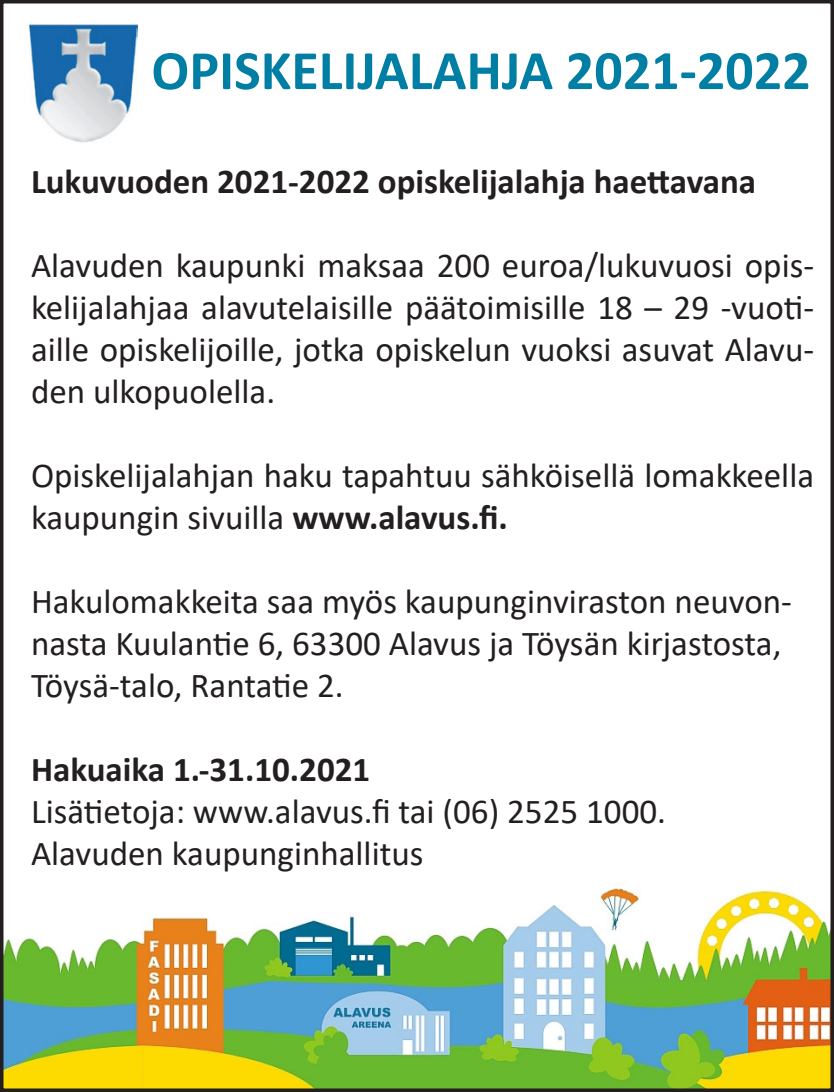
<style>
.page{position:relative;width:834px;height:1092px;background:#fff}
.page>*{position:absolute;margin:0;border:0;box-sizing:border-box;transform-origin:0 0}
.t1{font:700 56px "Calibri";color:#007ea3}
.t2{font:35px/42px "Calibri";color:#231f20}
.t3{font:700 35px "Calibri";color:#231f20}
.s1{font-weight:700}
</style>
<div class="page">
<img style="left:5px;top:888px;width:823px;height:198px">
<img style="left:30px;top:24px;width:107px;height:119px">
<div style="left:0;top:0;width:833px;height:1091px;border:4px solid #231f20"></div>
<h1 class="t1" style="left:151px;top:31px;width:660px">OPISKELIJALAHJA 2021-2022</h1>
<p class="t3" style="left:31px;top:156px;width:726px">Lukuvuoden 2021-2022 opiskelijalahja haettavana</p>
<p class="t2" style="left:31px;top:243px;width:784px;text-align:justify">Alavuden kaupunki maksaa 200 euroa/lukuvuosi opis&shy;kelijalahjaa alavutelaisille päätoimisille 18 – 29 -vuoti&shy;aille opiskelijoille, jotka opiskelun vuoksi asuvat Alavu&shy;den ulkopuolella.</p>
<p class="t2" style="left:31px;top:453px;width:784px">Opiskelijalahjan haku tapahtuu sähköisellä lomakkeella kaupungin sivuilla <span class="s1">www.alavus.fi.</span></p>
<p class="t2" style="left:31px;top:579px;width:762px">Hakulomakkeita saa myös kaupunginviraston neuvon&shy;nasta Kuulantie 6, 63300 Alavus ja Töysän kirjastosta,<br>Töysä-talo, Rantatie 2.</p>
<p class="t3" style="left:31px;top:744px;width:341px">Hakuaika 1.-31.10.2021</p>
<p class="t2" style="left:31px;top:789px;width:636px">Lisätietoja: www.alavus.fi tai (06) 2525 1000.<br>Alavuden kaupunginhallitus</p>
</div>
